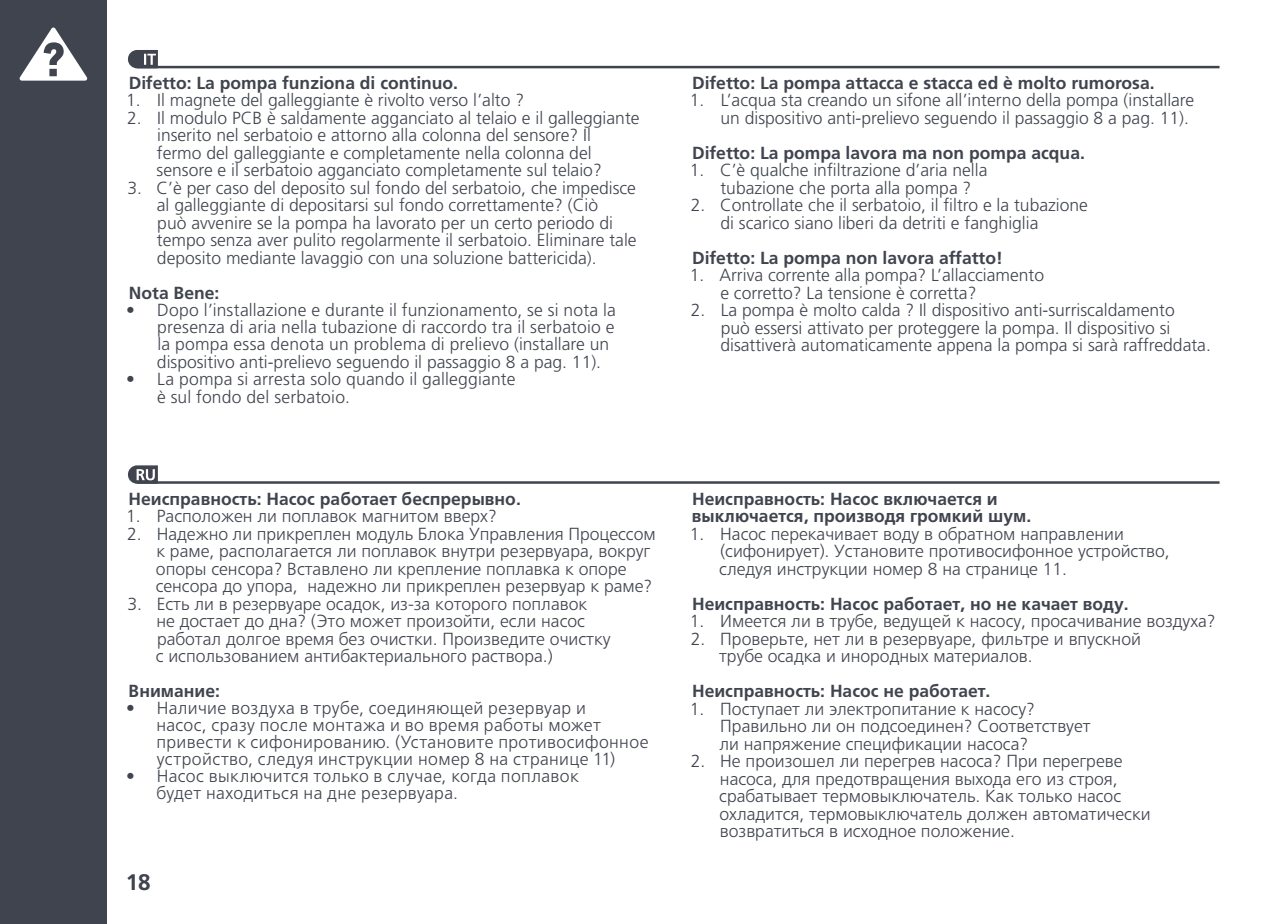
<style>
.page{position:relative;width:1278px;height:924px;background:#fff}
.page>*{position:absolute;margin:0;border:0;box-sizing:border-box;transform-origin:0 0}
.t1{font:700 22.5px "Frutiger LT Pro";color:#40444e}
.t2{font:300 17.5px/17.5px "Frutiger LT Pro";color:#40444e}
.t3{font:300 17.5px/17.5px "Frutiger LTCYR";color:#40444e}
.t4{font:700 17.5px/17.5px "Frutiger LTCYR";color:#40444e}
.t5{font:300 17.5px/17px "Frutiger LTCYR";letter-spacing:.025em;color:#40444e}
.t6{font:700 17.5px "Frutiger LT Pro";color:#40444e}
.t7{font:300 17.5px/17px "Frutiger LTCYR";letter-spacing:.02em;color:#40444e}
</style>
<div class="page">
<hr style="left:137px;top:66px;width:1082px;height:2px;background:#40444e">
<hr style="left:137px;top:481px;width:1082px;height:3px;background:#40444e">
<svg style="left:128px;top:50px;width:30px;height:18px"></svg>
<svg style="left:128px;top:465px;width:30px;height:19px"></svg>
<div style="left:0;top:0;width:107px;height:924px;background:#40444e"></div>
<svg style="left:19px;top:28px;width:68px;height:53px"></svg>
<p class="t6" style="left:129px;top:72px;width:331px">Difetto: La pompa funziona di continuo.</p>
<p class="t2" style="left:126px;top:91px;width:399px">1. Il magnete del galleggiante è rivolto verso l’alto ?</p>
<p class="t2" style="left:157px;top:109px;width:484px;text-indent:-29px">2. Il modulo PCB è saldamente agganciato al telaio e il galleggiante inserito nel serbatoio e attorno alla colonna del sensore? Il<br>fermo del galleggiante e completamente nella colonna del sensore e il serbatoio agganciato completamente sul telaio?</p>
<p class="t2" style="left:157px;top:179px;width:481px;text-indent:-29px">3. C’è per caso del deposito sul fondo del serbatoio, che impedisce al galleggiante di depositarsi sul fondo correttamente? (Ciò<br>può avvenire se la pompa ha lavorato per un certo periodo di tempo senza aver pulito regolarmente il serbatoio. Eliminare tale deposito mediante lavaggio con una soluzione battericida).</p>
<p class="t6" style="left:129px;top:282px;width:92px">Nota Bene:</p>
<p class="t2" style="left:157px;top:301px;width:460px;text-indent:-31px">• Dopo l’installazione e durante il funzionamento, se si nota la presenza di aria nella tubazione di raccordo tra il serbatoio e la pompa essa denota un problema di prelievo (installare un dispositivo anti-prelievo seguendo il passaggio 8 a pag. 11).</p>
<p class="t2" style="left:157px;top:370px;width:360px;text-indent:-31px">• La pompa si arresta solo quando il galleggiante è sul fondo del serbatoio.</p>
<p class="t4" style="left:129px;top:490px;width:394px">Неисправность: Насос работает беспрерывно.</p>
<p class="t3" style="left:126px;top:507px;width:372px">1. Расположен ли поплавок магнитом вверх?</p>
<p class="t3" style="left:156px;top:525px;width:501px;text-indent:-29px">2. Надежно ли прикреплен модуль Блока Управления Процессом к раме, располагается ли поплавок внутри резервуара, вокруг опоры сенсора? Вставлено ли крепление поплавка к опоре сенсора до упора, надежно ли прикреплен резервуар к раме?</p>
<p class="t3" style="left:156px;top:595px;width:456px;text-indent:-28px">3. Есть ли в резервуаре осадок, из-за которого поплавок<br>не достает до дна? (Это может произойти, если насос работал долгое время без очистки. Произведите очистку с использованием антибактериального раствора.)</p>
<p class="t4" style="left:129px;top:682px;width:93px">Внимание:</p>
<p class="t5" style="left:156px;top:700px;width:493px;text-indent:-30px">• Наличие воздуха в трубе, соединяющей резервуар и<br>насос, сразу после монтажа и во время работы может привести к сифонированию. (Установите противосифонное устройство, следуя инструкции номер 8 на странице 11)</p>
<p class="t7" style="left:156px;top:768px;width:424px;text-indent:-30px">• Насос выключится только в случае, когда поплавок будет находиться на дне резервуара.</p>
<p class="t1" style="left:126px;top:868px;width:27px">18</p>
<p class="t6" style="left:692px;top:72px;width:464px">Difetto: La pompa attacca e stacca ed è molto rumorosa.</p>
<p class="t2" style="left:690px;top:91px;width:506px;text-align:right">1. L’acqua sta creando un sifone all’interno della pompa (installare un dispositivo anti-prelievo seguendo il passaggio 8 a pag. 11).</p>
<p class="t6" style="left:692px;top:142px;width:394px">Difetto: La pompa lavora ma non pompa acqua.</p>
<p class="t2" style="left:720px;top:161px;width:269px;text-indent:-31px">1. C’è qualche infiltrazione d’aria nella tubazione che porta alla pompa ?</p>
<p class="t2" style="left:720px;top:196px;width:369px;text-indent:-30px">2. Controllate che il serbatoio, il filtro e la tubazione di scarico siano liberi da detriti e fanghiglia</p>
<p class="t6" style="left:692px;top:247px;width:312px">Difetto: La pompa non lavora affatto!</p>
<p class="t2" style="left:720px;top:266px;width:325px;text-indent:-31px">1. Arriva corrente alla pompa? L’allacciamento e corretto? La tensione è corretta?</p>
<p class="t2" style="left:720px;top:301px;width:492px;text-indent:-30px">2. La pompa è molto calda ? Il dispositivo anti-surriscaldamento<br>può essersi attivato per proteggere la pompa. Il dispositivo si disattiverà automaticamente appena la pompa si sarà raffreddata.</p>
<p class="t4" style="left:692px;top:490px;width:341px">Неисправность: Насос включается и выключается, производя громкий шум.</p>
<p class="t3" style="left:719px;top:525px;width:452px;text-indent:-30px">1. Насос перекачивает воду в обратном направлении (сифонирует). Установите противосифонное устройство, следуя инструкции номер 8 на странице 11.</p>
<p class="t4" style="left:692px;top:595px;width:438px">Неисправность: Насос работает, но не качает воду.</p>
<p class="t3" style="left:690px;top:612px;width:527px">1. Имеется ли в трубе, ведущей к насосу, просачивание воздуха?</p>
<p class="t3" style="left:719px;top:630px;width:423px;text-indent:-28px">2. Проверьте, нет ли в резервуаре, фильтре и впускной трубе осадка и инородных материалов.</p>
<p class="t4" style="left:692px;top:682px;width:300px">Неисправность: Насос не работает.</p>
<p class="t3" style="left:719px;top:700px;width:373px;text-indent:-30px">1. Поступает ли электропитание к насосу?<br>Правильно ли он подсоединен? Соответствует ли напряжение спецификации насоса?</p>
<p class="t3" style="left:719px;top:752px;width:433px;text-indent:-29px">2. Не произошел ли перегрев насоса? При перегреве насоса, для предотвращения выхода его из строя, срабатывает термовыключатель. Как только насос охладится, термовыключатель должен автоматически возвратиться в исходное положение.</p>
</div>
